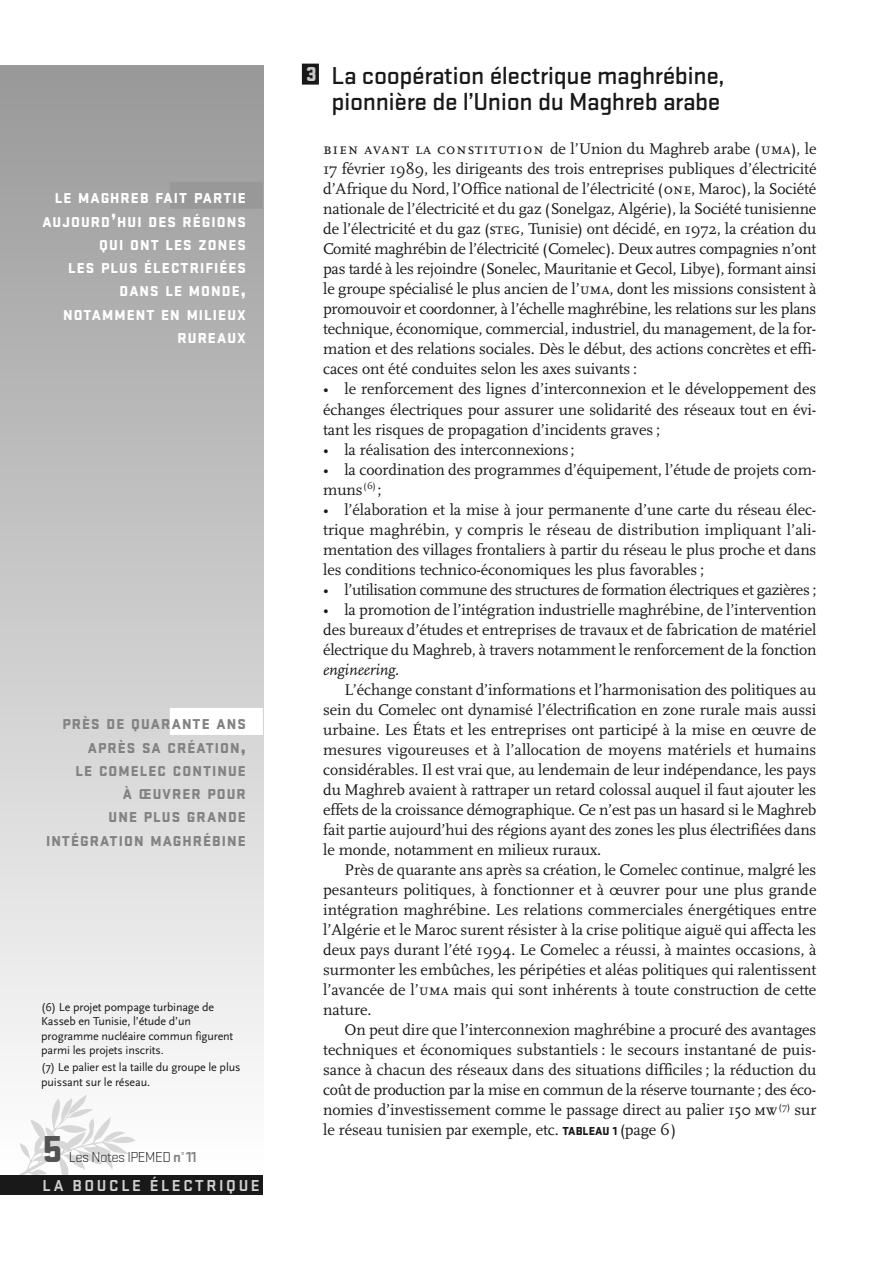
<style>
.page{position:relative;width:893px;height:1263px;background:#fff}
.page>*{position:absolute;margin:0;border:0;box-sizing:border-box;transform-origin:0 0}
.t1{font:900 39px "Stratum No 1";color:#535353}
.t2{font:500 25.5px/25.5px "Stratum No 1";letter-spacing:-.015em;color:#191919;text-align:right}
.t3{font:700 16.5px "Stratum No 1";letter-spacing:.155em;color:#d1d1d1}
.t4{font:16.2px/20px "Scala";letter-spacing:-.005em;color:#191919;text-align:justify}
.t5{font:16.2px "Scala";letter-spacing:-.025em;color:#191919}
.t6{font:300 15px "Stratum No 1";letter-spacing:-.035em;color:#191919}
.t7{font:900 14.85px/23.2px "Stratum No 1";letter-spacing:.07em;color:#fff;text-align:right}
.t8{font:900 14.85px/23.2px "Stratum No 1";letter-spacing:.07em;color:#828282;text-align:right}
.t9{font:12px/14.2px "Scala Sans";letter-spacing:-.01em;color:#191919}
.s1{font-size:19.8px}
.s2{font-weight:700;color:#828282}
.s3{font-weight:900;font-size:21px;color:#c9c9c9}
.s4{font-family:"Scala Caps"}
.s5{font-style:italic}
.s6{font-family:"Stratum No 1";font-weight:900;font-size:12px}
</style>
<div class="page">
<div style="left:0;top:66px;width:263px;height:1111px;background:linear-gradient(to bottom,#989898,#fff)"></div>
<img style="left:15px;top:1098px;width:121px;height:78px">
<div style="left:302px;top:64px;width:17px;height:21px;background:#191919"></div>
<div style="left:0;top:1176px;width:263px;height:19px;background:#191919"></div>
<div style="left:170px;top:182px;width:93px;height:27px;background:#989898"></div>
<div style="left:170px;top:708px;width:93px;height:27px;background:#fff"></div>
<p class="t7" style="left:42px;top:188px;width:205px">LE MAGHREB FAIT PARTIE<br>AUJOURD<span class="s1">’</span>HUI DES RÉGIONS<br>QUI ONT LES ZONES<br>LES PLUS ÉLECTRIFIÉES<br>DANS LE MONDE<span class="s1">,<br></span>NOTAMMENT EN MILIEUX<br>RUREAUX</p>
<p class="t8" style="left:46px;top:714px;width:201px">PRÈS DE QUARANTE ANS<br>APRÈS SA CRÉATION<span class="s1">,<br></span>LE COMELEC CONTINUE<br>À ŒUVRER POUR<br>UNE PLUS GRANDE<br>INTÉGRATION MAGHRÉBINE</p>
<p class="t9" style="left:41px;top:1000px;width:194px">(6) Le projet pompage turbinage de Kasseb en Tunisie, l’étude d’un programme nucléaire commun figurent parmi les projets inscrits.</p>
<p class="t9" style="left:41px;top:1060px;width:201px">(7) Le palier est la taille du groupe le plus puissant sur le réseau.</p>
<h1 class="t1" style="left:43px;top:1135px;width:22px">5</h1>
<p class="t6" style="left:69px;top:1151px;width:129px">Les Notes IPEMED <span class="s2">n°11</span></p>
<p class="t3" style="left:43px;top:1179px;width:219px">LA BOUCLE ÉLECTRIQUE</p>
<h2 class="t2" style="left:306px;top:65px;width:420px"><span class="s3">3</span> La coopération électrique maghrébine, pionnière de l’Union du Maghreb arabe</h2>
<p class="t4" style="left:323px;top:139px;width:495px"><span class="s4">bien avant la constitution</span> de l’Union du Maghreb arabe (<span class="s4">uma</span>), le 17 février 1989, les dirigeants des trois entreprises publiques d’électricité d’Afrique du Nord, l’Office national de l’électricité (<span class="s4">one</span>, Maroc), la Société nationale de l’électricité et du gaz (Sonelgaz, Algérie), la Société tunisienne de l’électricité et du gaz (<span class="s4">steg</span>, Tunisie) ont décidé, en 1972, la création du Comité maghrébin de l’électricité (Comelec). Deux autres compagnies n’ont pas tardé à les rejoindre (Sonelec, Mauritanie et Gecol, Libye), formant ainsi le groupe spécialisé le plus ancien de l’<span class="s4">uma</span>, dont les missions consistent à promouvoir et coordonner, à l’échelle maghrébine, les relations sur les plans technique, économique, commercial, industriel, du management, de la for&shy;mation et des relations sociales. Dès le début, des actions concrètes et effi&shy;caces ont été conduites selon les axes suivants :</p>
<p class="t4" style="left:323px;top:379px;width:495px">• le renforcement des lignes d’interconnexion et le développement des échanges électriques pour assurer une solidarité des réseaux tout en évi&shy;tant les risques de propagation d’incidents graves ;</p>
<p class="t4" style="left:323px;top:439px;width:253px">• la réalisation des interconnexions;</p>
<p class="t4" style="left:323px;top:459px;width:495px">• la coordination des programmes d’équipement, l’étude de projets com&shy;muns<sup>(6)</sup> ;</p>
<p class="t4" style="left:323px;top:499px;width:495px">• l’élaboration et la mise à jour permanente d’une carte du réseau élec&shy;trique maghrébin, y compris le réseau de distribution impliquant l’ali&shy;mentation des villages frontaliers à partir du réseau le plus proche et dans les conditions technico-économiques les plus favorables ;</p>
<p class="t5" style="left:323px;top:580px;width:495px">• l’utilisation commune des structures de formation électriques et gazières ;</p>
<p class="t4" style="left:323px;top:599px;width:495px">• la promotion de l’intégration industrielle maghrébine, de l’intervention des bureaux d’études et entreprises de travaux et de fabrication de matériel électrique du Maghreb, à travers notamment le renforcement de la fonction <span class="s5">engineering</span>.</p>
<p class="t4" style="left:323px;top:679px;width:495px;text-indent:21px">L’échange constant d’informations et l’harmonisation des politiques au sein du Comelec ont dynamisé l’électrification en zone rurale mais aussi urbaine. Les États et les entreprises ont participé à la mise en œuvre de mesures vigoureuses et à l’allocation de moyens matériels et humains considérables. Il est vrai que, au lendemain de leur indépendance, les pays du Maghreb avaient à rattraper un retard colossal auquel il faut ajouter les effets de la croissance démographique. Ce n’est pas un hasard si le Maghreb fait partie aujourd’hui des régions ayant des zones les plus électrifiées dans le monde, notamment en milieux ruraux.</p>
<p class="t4" style="left:323px;top:859px;width:495px;text-indent:21px">Près de quarante ans après sa création, le Comelec continue, malgré les pesanteurs politiques, à fonctionner et à œuvrer pour une plus grande intégration maghrébine. Les relations commerciales énergétiques entre l’Algérie et le Maroc surent résister à la crise politique aiguë qui affecta les deux pays durant l’été 1994. Le Comelec a réussi, à maintes occasions, à surmonter les embûches, les péripéties et aléas politiques qui ralentissent l’avancée de l’<span class="s4">uma</span> mais qui sont inhérents à toute construction de cette nature.</p>
<p class="t4" style="left:323px;top:1020px;width:495px;text-indent:21px">On peut dire que l’interconnexion maghrébine a procuré des avantages techniques et économiques substantiels : le secours instantané de puis&shy;sance à chacun des réseaux dans des situations difficiles ; la réduction du coût de production par la mise en commun de la réserve tournante ; des éco&shy;nomies d’investissement comme le passage direct au palier 150 <span class="s4">mw</span> <sup>(7)</sup> sur le réseau tunisien par exemple, etc. <span class="s6">TABLEAU 1</span> (page 6)</p>
</div>
